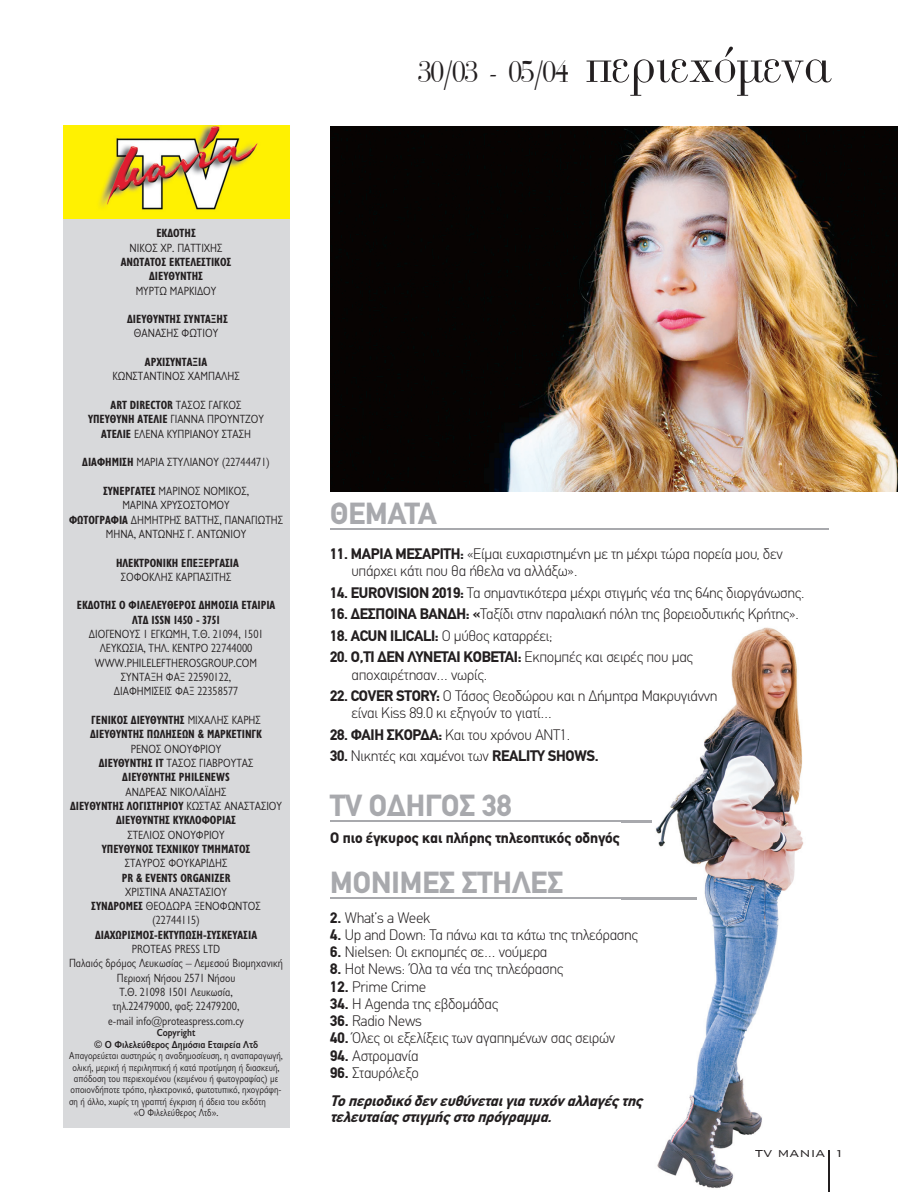
<style>
.page{position:relative;width:898px;height:1192px;background:#fff}
.page>*{position:absolute;margin:0;border:0;box-sizing:border-box;transform-origin:0 0}
.t1{font:700 30px "CF Din";color:#a8a9ad}
.t2{font:30px "UB Bonati Cond Medium";letter-spacing:-.03em;color:#231f20}
.t3{font:300 15px/17.2px "CF Din";letter-spacing:-.02em;color:#231f20}
.t4{font:italic 700 15px/28.5px "CF Din";color:#231f20}
.t5{font:700 15px "CF Din";color:#231f20}
.t6{font:300 13.5px "Bank Gothic BT Greek";color:#231f20}
.t7{font:12px/14.2px "Gill Sans Hel Semi Condenced";color:#231f20;text-align:center}
.t8{font:700 12px/14.2px "Gill Sans Hel Condenced";color:#231f20;text-align:center}
.t9{font:10.35px "Gill Sans Hel Semi Condenced";color:#231f20}
.t10{font:700 10.35px "Gill Sans Hel Semi Condenced";letter-spacing:-.005em;color:#231f20}
.s1{font-size:52.5px}
.s2{font-family:"Gill Sans Hel Semi Condenced";font-weight:400}
.s3{font-family:"Gill Sans Hel Condenced";font-weight:700}
.s4{font-weight:700}
.s5{font-style:normal}
.s6{font-weight:300;font-style:normal}
</style>
<div class="page">
<div style="left:63px;top:219px;width:226px;height:908px;background:#d8d9db"></div>
<div style="left:63px;top:126px;width:226px;height:93px;background:#fff101"></div>
<img style="left:99px;top:126px;width:159px;height:84px">
<img style="left:330px;top:126px;width:568px;height:366px">
<hr style="left:330px;top:528px;width:498px;height:2px;background:#a8a9ad">
<hr style="left:330px;top:821px;width:321px;height:1px;background:#a8a9ad">
<hr style="left:330px;top:898px;width:366px;height:1px;background:#a8a9ad">
<img style="left:621px;top:627px;width:208px;height:565px">
<img style="left:621px;top:821px;width:30px;height:1px">
<img style="left:621px;top:898px;width:75px;height:1px">
<img style="left:621px;top:652px;width:72px;height:13px">
<img style="left:621px;top:690px;width:96px;height:14px">
<img style="left:621px;top:929px;width:17px;height:14px">
<img style="left:621px;top:1096px;width:24px;height:13px">
<img style="left:829px;top:1150px;width:1px;height:42px">
<img style="left:755px;top:1150px;width:70px;height:7px">
<p class="t2" style="left:417px;top:58px;width:411px">30/03 - 05/04 <span class="s1">περιεχόμενα</span></p>
<p class="t8" style="left:121px;top:227px;width:112px">EΚΔOΤΗΣ<br><span class="s2">ΝΙΚΟΣ ΧΡ. ΠΑΤΤΙΧΗΣ<br></span>ΑΝΩΤΑΤΟΣ ΕΚΤΕΛΕΣΤΙΚΟΣ<br>ΔΙΕΥΘΥΝΤΗΣ<br><span class="s2">ΜΥΡΤΩ ΜΑΡΚΙΔΟΥ</span></p>
<p class="t8" style="left:127px;top:313px;width:102px">ΔΙΕΥΘΥΝΤΗΣ ΣΥΝΤΑΞΗΣ<br><span class="s2">ΘΑΝΑΣΗΣ ΦΩΤΙΟΥ</span></p>
<p class="t7" style="left:112px;top:356px;width:129px"><span class="s3">ΑΡΧΙΣΥΝΤΑΞΙΑ<br></span>ΚΩΝΣΤΑΝΤΙΝΟΣ ΧΑΜΠΑΛΗΣ</p>
<p class="t7" style="left:88px;top:399px;width:178px"><span class="s3">ΑRT DIRECTOR</span> TΑΣΟΣ ΓΑΓΚΟΣ<br><span class="s3">ΥΠΕΥΘΥΝH ΑΤΕΛΙΕ</span> ΓΙΑΝΝΑ ΠΡΟΥΝΤΖΟΥ<br><span class="s3">ΑΤΕΛΙΕ</span> ΕΛΕΝΑ ΚΥΠΡΙΑΝΟΥ ΣΤΑΣΗ</p>
<p class="t7" style="left:82px;top:456px;width:189px"><span class="s3">ΔΙΑΦΗΜΙΣΗ</span> ΜΑΡΙΑ ΣΤΥΛΙΑΝΟΥ (22744471)</p>
<p class="t7" style="left:69px;top:485px;width:215px"><span class="s3">ΣΥΝΕΡΓΑΤΕΣ</span> ΜΑΡΙΝΟΣ ΝΟΜΙΚΟΣ,<br>ΜΑΡΙΝΑ ΧΡΥΣΟΣΤΟΜΟΥ<br><span class="s3">ΦΩΤΟΓΡΑΦΙΑ</span> ΔΗΜΗΤΡΗΣ ΒΑΤΤΗΣ, ΠΑΝΑΓΙΩΤΗΣ<br>ΜΗΝΑ, ΑΝΤΩΝΗΣ Γ. ΑΝΤΩΝΙΟΥ</p>
<p class="t8" style="left:116px;top:557px;width:124px">ΗΛΕΚΤΡΟΝΙΚΗ ΕΠΕΞΕΡΓΑΣΙΑ<br><span class="s2">ΣΟΦΟΚΛΗΣ ΚΑΡΠΑΣΙΤΗΣ</span></p>
<p class="t7" style="left:77px;top:600px;width:200px"><span class="s3">ΕΚΔΟΤΗΣ Ο ΦΙΛΕΛΕΥΘΕΡΟΣ ΔΗΜΟΣΙΑ ΕΤΑΙΡΙΑ<br>ΛΤΔ ISSN 1450 - 3751<br></span>ΔΙΟΓΕΝΟΥΣ 1 ΕΓΚΩΜΗ, Τ.Θ. 21094, 1501<br>ΛΕΥΚΩΣΙΑ, ΤΗΛ. ΚΕΝΤΡΟ 22744000<br>WWW.PHILELEFTHEROSGROUP.COM<br>ΣΥΝΤΑΞΗ ΦΑΞ 22590122,<br>ΔΙΑΦΗΜΙΣΕΙΣ ΦΑΞ 22358577</p>
<p class="t7" style="left:69px;top:714px;width:216px"><span class="s3">ΓΕΝΙΚΟΣ ΔΙΕΥΘΥΝΤΗΣ</span> MΙΧΑΛΗΣ ΚΑΡΗΣ<br><span class="s3">ΔΙΕΥΘΥΝΤΗΣ ΠΩΛΗΣΕΩΝ &amp; ΜΑΡΚΕΤΙΝΓΚ<br></span>ΡΕΝΟΣ ΟΝΟΥΦΡΙΟΥ<br><span class="s3">ΔΙΕΥΘΥΝΤΗΣ IT</span> TΑΣΟΣ ΓΙΑΒΡΟΥΤΑΣ<br><span class="s3">ΔΙΕΥΘΥΝΤΗΣ PHILENEWS<br></span>ΑΝΔΡΕΑΣ ΝΙΚΟΛΑΪΔΗΣ<br><span class="s3">ΔΙΕΥΘΥΝΤΗΣ ΛΟΓΙΣΤΗΡΙΟΥ</span> ΚΩΣΤΑΣ ΑΝΑΣΤΑΣΙΟΥ<br><span class="s3">ΔΙΕΥΘΥΝΤΗΣ ΚΥΚΛΟΦΟΡΙΑΣ<br></span>ΣΤΕΛΙΟΣ ΟΝΟΥΦΡΙΟΥ<br><span class="s3">ΥΠΕΥΘΥΝΟΣ ΤΕΧΝΙΚΟΥ ΤΜΗΜΑΤΟΣ<br></span>ΣΤΑΥΡΟΣ ΦΟΥΚΑΡΙΔΗΣ<br><span class="s3">PR &amp; EVENTS ORGANIZER<br></span>ΧΡΙΣΤΙΝΑ ΑΝΑΣΤΑΣΙΟΥ<br><span class="s3">ΣΥΝΔΡΟΜΕΣ</span> ΘΕΟΔΩΡΑ ΞΕΝΟΦΩΝΤΟΣ (22744115)<br><span class="s3">ΔΙΑΧΩΡΙΣΜΟΣ-ΕΚΤΥΠΩΣΗ-ΣΥΣΚΕΥΑΣΙΑ<br></span>PROTEAS PRESS LTD<br>Παλαιός δρόμος Λευκωσίας – Λεμεσού Βιομηχανική<br>Περιοχή Νήσου 2571 Νήσου<br>Τ.Θ. 21098 1501 Λευκωσία,<br>τηλ.22479000, φαξ: 22479200,<br>e-mail info@proteaspress.com.cy</p>
<p class="t10" style="left:157px;top:1029px;width:40px">Copyright</p>
<p class="t10" style="left:94px;top:1040px;width:166px">© O Φιλελεύθερος Δημόσια Εταιρεία Λτδ</p>
<p class="t9" style="left:69px;top:1052px;width:215px">Απαγορεύεται αυστηρώς η αναδημοσίευση, η αναπαραγωγή,</p>
<p class="t9" style="left:73px;top:1063px;width:208px">ολική, μερική ή περιληπτική ή κατά προτίμηση ή διασκευή,</p>
<p class="t9" style="left:74px;top:1075px;width:206px">απόδοση του περιεχομένου (κειμένου ή φωτογραφίας) με</p>
<p class="t9" style="left:70px;top:1086px;width:213px">οποιονδήποτε τρόπο, ηλεκτρονικό, φωτοτυπικό, ηχογράφη-</p>
<p class="t9" style="left:69px;top:1098px;width:198px">ση ή άλλο, χωρίς τη γραπτή έγκριση ή άδεια του εκδότη</p>
<p class="t9" style="left:134px;top:1109px;width:86px">«Ο Φιλελεύθερος Λτδ».</p>
<p class="t1" style="left:330px;top:503px;width:108px">ΘΕΜΑΤΑ</p>
<p class="t3" style="left:351px;top:547px;width:433px;text-indent:-21px"><span class="s4">11. ΜΑΡΙΑ ΜΕΣΑΡΙΤΗ:</span> «Είμαι ευχαριστημένη με τη μέχρι τώρα πορεία μου, δεν υπάρχει κάτι που θα ήθελα να αλλάξω».</p>
<p class="t3" style="left:330px;top:585px;width:476px"><span class="s4">14. EUROVISION 2019:</span> Τα σημαντικότερα μέχρι στιγμής νέα της 64ης διοργάνωσης.</p>
<p class="t3" style="left:330px;top:607px;width:470px"><span class="s4">16. ΔΕΣΠΟΙΝΑ ΒΑΝΔΗ: «</span>Ταξίδι στην παραλιακή πόλη της βορειοδυτικής Κρήτης».</p>
<p class="t3" style="left:330px;top:628px;width:224px"><span class="s4">18. ACUN ILICALI:</span> Ο μύθος καταρρέει;</p>
<p class="t3" style="left:351px;top:650px;width:343px;text-indent:-21px"><span class="s4">20. Ο,ΤΙ ΔΕΝ ΛΥΝΕΤΑΙ ΚΟΒΕΤΑΙ:</span> Εκπομπές και σειρές που μας αποχαιρέτησαν… νωρίς.</p>
<p class="t3" style="left:351px;top:689px;width:367px;text-indent:-21px"><span class="s4">22. COVER STORY:</span> Ο Τάσος Θεοδώρου και η Δήμητρα Μακρυγιάννη είναι Kiss 89.0 κι εξηγούν το γιατί…</p>
<p class="t3" style="left:330px;top:727px;width:242px"><span class="s4">28. ΦΑΙΗ ΣΚΟΡΔΑ:</span> Και του χρόνου ΑΝΤ1.</p>
<p class="t3" style="left:330px;top:749px;width:270px"><span class="s4">30.</span> Νικητές και χαμένοι των <span class="s4">REALITY SHOWS.</span></p>
<p class="t1" style="left:330px;top:795px;width:183px">TV ΟΔΗΓΟΣ 38</p>
<p class="t5" style="left:330px;top:833px;width:291px">Ο πιο έγκυρος και πλήρης τηλεοπτικός οδηγός</p>
<p class="t1" style="left:330px;top:872px;width:234px">ΜΟΝΙΜΕΣ ΣΤΗΛΕΣ</p>
<p class="t3" style="left:330px;top:910px;width:102px"><span class="s4">2.</span> What’s a Week</p>
<p class="t3" style="left:330px;top:927px;width:309px"><span class="s4">4.</span> Up and Down: Τα πάνω και τα κάτω της τηλεόρασης</p>
<p class="t3" style="left:330px;top:945px;width:219px"><span class="s4">6.</span> Nielsen: Οι εκπομπές σε… νούμερα</p>
<p class="t3" style="left:330px;top:962px;width:235px"><span class="s4">8.</span> Hot News: Όλα τα νέα της τηλεόρασης</p>
<p class="t3" style="left:330px;top:979px;width:97px"><span class="s4">12.</span> Prime Crime</p>
<p class="t3" style="left:330px;top:996px;width:170px"><span class="s4">34.</span> Η Agenda της εβδομάδας</p>
<p class="t3" style="left:330px;top:1014px;width:93px"><span class="s4">36.</span> Radio News</p>
<p class="t3" style="left:330px;top:1031px;width:286px"><span class="s4">40.</span> Όλες οι εξελίξεις των αγαπημένων σας σειρών</p>
<p class="t3" style="left:330px;top:1048px;width:90px"><span class="s4">94.</span> Αστρομανία</p>
<p class="t4" style="left:330px;top:1060px;width:317px"><span class="s5">96.</span> <span class="s6">Σταυρόλεξο<br></span>Το περιοδικό δεν ευθύνεται για τυχόν αλλαγές της</p>
<p class="t4" style="left:330px;top:1104px;width:226px">τελευταίας στιγμής στο πρόγραμμα.</p>
<p class="t6" style="left:755px;top:1145px;width:91px">TV MANIA 1</p>
</div>
